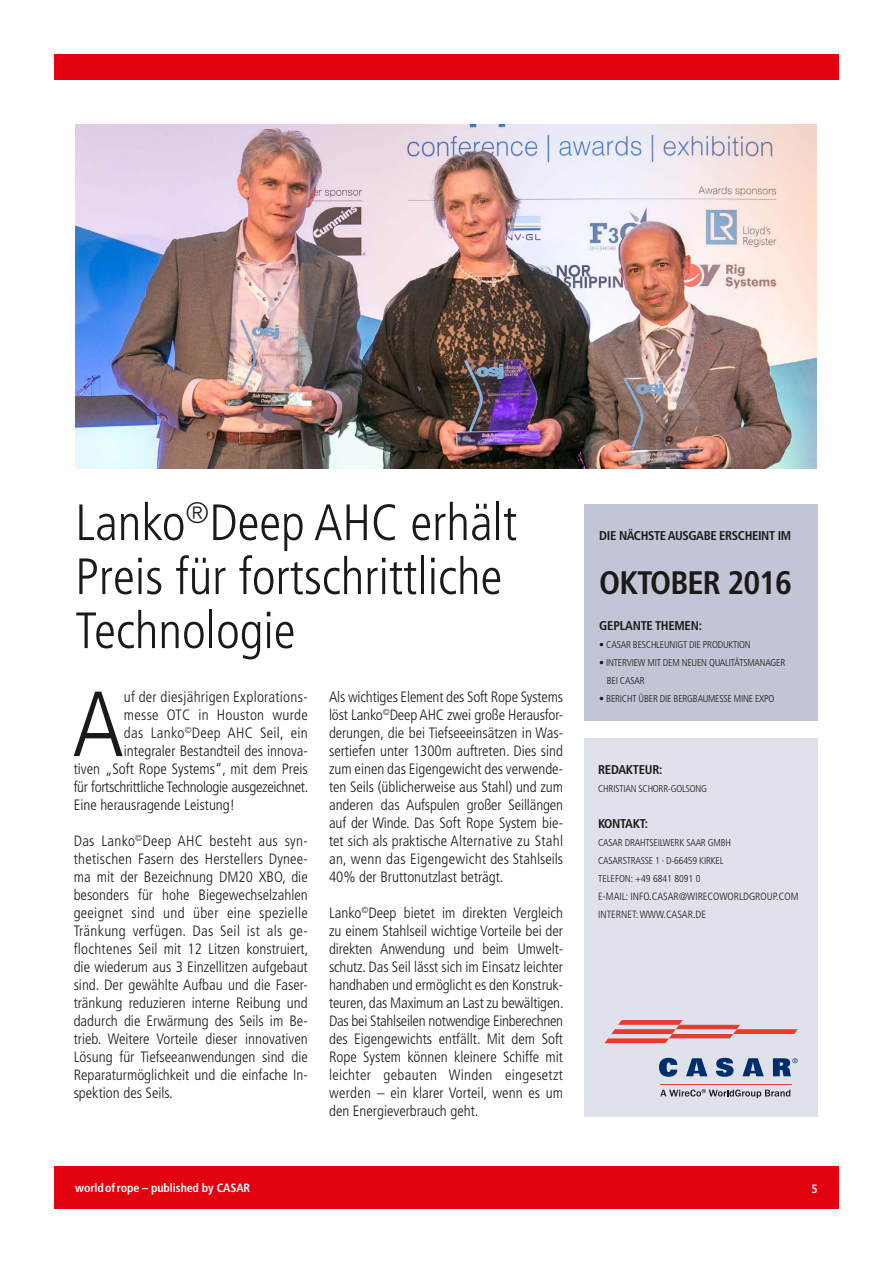
<style>
.page{position:relative;width:893px;height:1263px;background:#fff}
.page>*{position:absolute;margin:0;border:0;box-sizing:border-box;transform-origin:0 0}
.t1{font:300 condensed 92.4px "Frutiger LT Std";color:#1a1a18}
.t2{font:300 condensed 51px/54px "Frutiger LT Std";color:#1a1a18}
.t3{font:700 condensed 32.55px "Frutiger LT Std";letter-spacing:-.03em;color:#1a1a18}
.t4{font:300 condensed 15px/18px "Frutiger LT Std";color:#1a1a18;text-align:justify}
.t5{font:300 condensed 15px "Frutiger LT Std";letter-spacing:.02em;color:#1a1a18}
.t6{font:300 condensed 15px "Frutiger LT Std";letter-spacing:-.02em;color:#1a1a18}
.t7{font:700 condensed 12.75px "Frutiger LT Std";letter-spacing:-.03em;color:#1a1a18}
.t8{font:700 condensed 12px "Frutiger LT Std";letter-spacing:-.01em;color:#fff}
.t9{font:300 condensed 10.5px/18px "Frutiger LT Std";color:#1a1a18}
.t10{font:300 condensed 9.9px/18px "Frutiger LT Std";letter-spacing:-.02em;color:#1a1a18}
</style>
<div class="page">
<div style="left:54px;top:1167px;width:785px;height:42px;background:#e3000f"></div>
<div style="left:54px;top:54px;width:785px;height:26px;background:#e3000f"></div>
<img style="left:75px;top:124px;width:741px;height:344px">
<div style="left:584px;top:738px;width:234px;height:378px;background:#dfe1eb"></div>
<div style="left:584px;top:504px;width:234px;height:216px;background:#c1c5d6"></div>
<svg style="left:604px;top:1020px;width:194px;height:23px"></svg>
<svg style="left:659px;top:1058px;width:18px;height:19px"></svg>
<svg style="left:716px;top:1058px;width:18px;height:19px"></svg>
<svg style="left:742px;top:1058px;width:22px;height:18px"></svg>
<svg style="left:686px;top:1058px;width:21px;height:18px"></svg>
<svg style="left:773px;top:1058px;width:25px;height:18px"></svg>
<svg style="left:660px;top:1089px;width:130px;height:9px"></svg>
<hr style="left:660px;top:1084px;width:131px;height:1px;background:#e63c2f">
<h2 class="t2" style="left:75px;top:496px;width:443px">Lanko<sup>®</sup>Deep AHC erhält<br>Preis für fortschrittliche<br>Technologie</h2>
<h1 class="t1" style="left:72px;top:672px;width:53px">A</h1>
<p class="t5" style="left:124px;top:688px;width:185px">uf der diesjährigen Explorations-</p>
<p class="t5" style="left:124px;top:706px;width:185px">messe OTC in Houston wurde</p>
<p class="t5" style="left:124px;top:724px;width:185px">das Lanko<sup>©</sup>Deep AHC Seil, ein</p>
<p class="t4" style="left:124px;top:742px;width:185px">integraler Bestandteil des innova-</p>
<p class="t4" style="left:74px;top:760px;width:236px">tiven „Soft Rope Systems“, mit dem Preis</p>
<p class="t6" style="left:74px;top:778px;width:236px">für fortschrittliche Technologie ausgezeichnet.</p>
<p class="t4" style="left:74px;top:796px;width:163px">Eine herausragende Leistung!</p>
<p class="t4" style="left:74px;top:832px;width:236px">Das Lanko<sup>©</sup>Deep AHC besteht aus syn&shy;thetischen Fasern des Herstellers Dynee&shy;ma mit der Bezeichnung DM20 XBO, die besonders für hohe Biegewechselzahlen geeignet sind und über eine spezielle Tränkung verfügen. Das Seil ist als ge&shy;flochtenes Seil mit 12 Litzen konstruiert, die wiederum aus 3 Einzellitzen aufgebaut sind. Der gewählte Aufbau und die Faser&shy;tränkung reduzieren interne Reibung und dadurch die Erwärmung des Seils im Be&shy;trieb. Weitere Vorteile dieser innovativen Lösung für Tiefseeanwendungen sind die Reparaturmöglichkeit und die einfache In&shy;spektion des Seils.</p>
<p class="t4" style="left:329px;top:688px;width:236px">Als wichtiges Element des Soft Rope Systems löst Lanko<sup>©</sup>Deep AHC zwei große Herausfor&shy;derungen, die bei Tiefseeeinsätzen in Was&shy;sertiefen unter 1300m auftreten. Dies sind zum einen das Eigengewicht des verwende&shy;ten Seils (üblicherweise aus Stahl) und zum anderen das Aufspulen großer Seillängen auf der Winde. Das Soft Rope System bie&shy;tet sich als praktische Alternative zu Stahl an, wenn das Eigengewicht des Stahlseils 40% der Bruttonutzlast beträgt.</p>
<p class="t4" style="left:329px;top:904px;width:236px">Lanko<sup>©</sup>Deep bietet im direkten Vergleich zu einem Stahlseil wichtige Vorteile bei der direkten Anwendung und beim Umwelt&shy;schutz. Das Seil lässt sich im Einsatz leichter handhaben und ermöglicht es den Konstruk&shy;teuren, das Maximum an Last zu bewältigen.<br>Das bei Stahlseilen notwendige Einberechnen des Eigengewichts entfällt. Mit dem Soft Rope System können kleinere Schiffe mit leichter gebauten Winden eingesetzt werden – ein klarer Vorteil, wenn es um den Energieverbrauch geht.</p>
<p class="t7" style="left:599px;top:528px;width:193px">DIE NÄCHSTE AUSGABE ERSCHEINT IM</p>
<h3 class="t3" style="left:599px;top:563px;width:194px">OKTOBER 2016</h3>
<p class="t7" style="left:599px;top:618px;width:104px">GEPLANTE THEMEN:</p>
<p class="t10" style="left:599px;top:636px;width:153px">• CASAR BESCHLEUNIGT DIE PRODUKTION</p>
<p class="t10" style="left:607px;top:654px;width:180px;text-indent:-8px">• INTERVIEW MIT DEM NEUEN QUALITÄTSMANAGER<br>BEI CASAR</p>
<p class="t10" style="left:599px;top:690px;width:177px">• BERICHT ÜBER DIE BERGBAUMESSE MINE EXPO</p>
<p class="t7" style="left:598px;top:762px;width:66px">REDAKTEUR:</p>
<p class="t10" style="left:598px;top:780px;width:110px">CHRISTIAN SCHORR-GOLSONG</p>
<p class="t7" style="left:598px;top:816px;width:51px">KONTAKT:</p>
<p class="t10" style="left:598px;top:834px;width:134px">CASAR DRAHTSEILWERK SAAR GMBH<br>CASARSTRASSE 1 · D-66459 KIRKEL<br>TELEFON: +49 6841 8091 0</p>
<p class="t9" style="left:598px;top:888px;width:202px">E-MAIL: INFO.CASAR@WIRECOWORLDGROUP.COM<br>INTERNET: WWW.CASAR.DE</p>
<p class="t8" style="left:75px;top:1181px;width:176px">worldofrope – published by CASAR</p>
<p class="t8" style="left:811px;top:1181px;width:8px">5</p>
</div>
